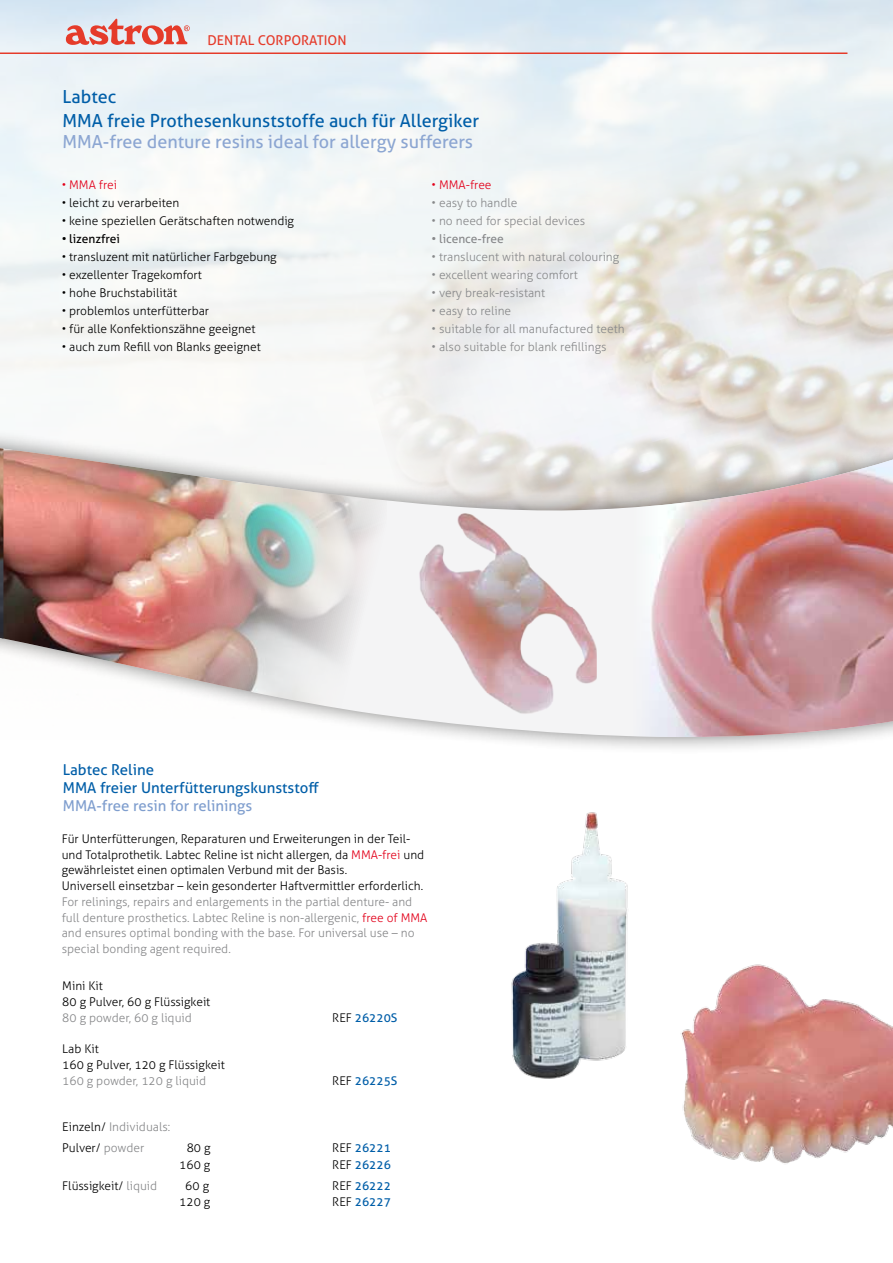
<style>
.page{position:relative;width:893px;height:1263px;background:#fff}
.page>*{position:absolute;margin:0;border:0;box-sizing:border-box;transform-origin:0 0}
.t1{font:18px "Aller";color:#005ea8}
.t2{font:18px "Aller";color:#8ca6d2}
.t3{font:15px/18px "Aller";color:#005ea8}
.t4{font:15px "Aller";color:#7f9ece}
.t5{font:13.5px "Aller";color:#e53b2a}
.t6{font:300 12px/15.8px "Aller";color:#000}
.t7{font:300 12px/15.8px "Aller";color:#87888a}
.t8{font:12px "Aller";color:#005ea8}
.t9{font:300 12px "Aller";color:#e2001a}
.t10{font:12px "Aller";color:#87888a}
.t11{font:12px "Aller";color:#000}
.s1{color:#e2001a}
.s2{font-weight:300;color:#000}
.s3{color:#000}
.s4{color:#87888a}
</style>
<div class="page">
<div style="left:0;top:363px;width:893px;height:392px;background:#000;opacity:.5"></div>
<svg style="left:0;top:379px;width:893px;height:376px;fill:#f4f4f5"></svg>
<img style="left:634px;top:459px;width:259px;height:286px">
<img style="left:0;top:448px;width:387px;height:299px">
<img style="left:400px;top:502px;width:197px;height:233px">
<img style="left:0;top:448px;width:3px;height:190px">
<img style="left:681px;top:964px;width:212px;height:200px">
<img style="left:511px;top:812px;width:117px;height:267px">
<svg style="left:66px;top:19px;width:124px;height:26px;background:#e3a19f"></svg>
<hr style="left:0;top:53px;width:847px;height:1px;background:#e53b2a">
<h1 class="t1" style="left:63px;top:86px;width:55px">Labtec</h1>
<p class="t5" style="left:207px;top:32px;width:141px">DENTAL CORPORATION</p>
<h1 class="t1" style="left:63px;top:109px;width:418px">MMA freie Prothesenkunststoffe auch für Allergiker</h1>
<h1 class="t2" style="left:63px;top:131px;width:412px">MMA-free denture resins ideal for allergy sufferers</h1>
<p class="t9" style="left:432px;top:177px;width:62px">• MMA-free</p>
<p class="t7" style="left:432px;top:195px;width:87px">• easy to handle</p>
<p class="t7" style="left:432px;top:213px;width:155px">• no need for special devices</p>
<p class="t10" style="left:432px;top:231px;width:74px">• licence-free</p>
<p class="t7" style="left:432px;top:249px;width:189px">• translucent with natural colouring</p>
<p class="t7" style="left:432px;top:267px;width:148px">• excellent wearing comfort</p>
<p class="t7" style="left:432px;top:285px;width:115px">• very break-resistant</p>
<p class="t7" style="left:432px;top:303px;width:81px">• easy to reline</p>
<p class="t7" style="left:432px;top:321px;width:195px">• suitable for all manufactured teeth</p>
<p class="t7" style="left:432px;top:339px;width:176px">• also suitable for blank refillings</p>
<p class="t9" style="left:62px;top:177px;width:57px">• MMA frei</p>
<p class="t6" style="left:62px;top:195px;width:119px">• leicht zu verarbeiten</p>
<p class="t6" style="left:62px;top:213px;width:234px">• keine speziellen Gerätschaften notwendig</p>
<p class="t11" style="left:62px;top:231px;width:60px">• lizenzfrei</p>
<p class="t6" style="left:62px;top:249px;width:216px">• transluzent mit natürlicher Farbgebung</p>
<p class="t6" style="left:62px;top:267px;width:142px">• exzellenter Tragekomfort</p>
<p class="t6" style="left:62px;top:285px;width:117px">• hohe Bruchstabilität</p>
<p class="t6" style="left:62px;top:303px;width:149px">• problemlos unterfütterbar</p>
<p class="t6" style="left:62px;top:321px;width:195px">• für alle Konfektionszähne geeignet</p>
<p class="t6" style="left:62px;top:339px;width:201px">• auch zum Refill von Blanks geeignet</p>
<p class="t3" style="left:63px;top:760px;width:258px">Labtec Reline<br>MMA freier Unterfütterungskunststoff</p>
<p class="t4" style="left:63px;top:796px;width:191px">MMA-free resin for relinings</p>
<p class="t6" style="left:62px;top:831px;width:364px">Für Unterfütterungen, Reparaturen und Erweiterungen in der Teil&shy;und Totalprothetik. Labtec Reline ist nicht allergen, da <span class="s1">MMA-frei</span> und gewährleistet einen optimalen Verbund mit der Basis.<br>Universell einsetzbar – kein gesonderter Haftvermittler erforderlich.</p>
<p class="t7" style="left:62px;top:894px;width:367px">For relinings, repairs and enlargements in the partial denture- and full denture prosthetics. Labtec Reline is non-allergenic, <span class="s1">free of MMA </span>and ensures optimal bonding with the base. For universal use – no special bonding agent required.</p>
<p class="t6" style="left:62px;top:978px;width:150px">Mini Kit<br>80 g Pulver, 60 g Flüssigkeit</p>
<p class="t7" style="left:62px;top:1010px;width:131px">80 g powder, 60 g liquid</p>
<p class="t8" style="left:332px;top:1010px;width:67px"><span class="s2">REF</span> 26220S</p>
<p class="t6" style="left:62px;top:1041px;width:164px">Lab Kit<br>160 g Pulver, 120 g Flüssigkeit</p>
<p class="t7" style="left:62px;top:1073px;width:145px">160 g powder, 120 g liquid</p>
<p class="t8" style="left:332px;top:1073px;width:67px"><span class="s2">REF</span> 26225S</p>
<p class="t7" style="left:62px;top:1116px;width:109px;line-height:21px"><span class="s3">Einzeln/</span> Individuals:<br><span class="s3">Pulver/</span> powder</p>
<p class="t6" style="left:187px;top:1140px;width:25px">80 g</p>
<p class="t8" style="left:332px;top:1140px;width:60px"><span class="s2">REF</span> 26221</p>
<p class="t6" style="left:179px;top:1156px;width:33px">160 g</p>
<p class="t8" style="left:332px;top:1157px;width:60px"><span class="s2">REF</span> 26226</p>
<p class="t6" style="left:62px;top:1177px;width:96px">Flüssigkeit/ <span class="s4">liquid</span></p>
<p class="t6" style="left:185px;top:1177px;width:25px">60 g</p>
<p class="t8" style="left:332px;top:1178px;width:60px"><span class="s2">REF</span> 26222</p>
<p class="t6" style="left:179px;top:1194px;width:33px">120 g</p>
<p class="t8" style="left:332px;top:1194px;width:60px"><span class="s2">REF</span> 26227</p>
</div>
